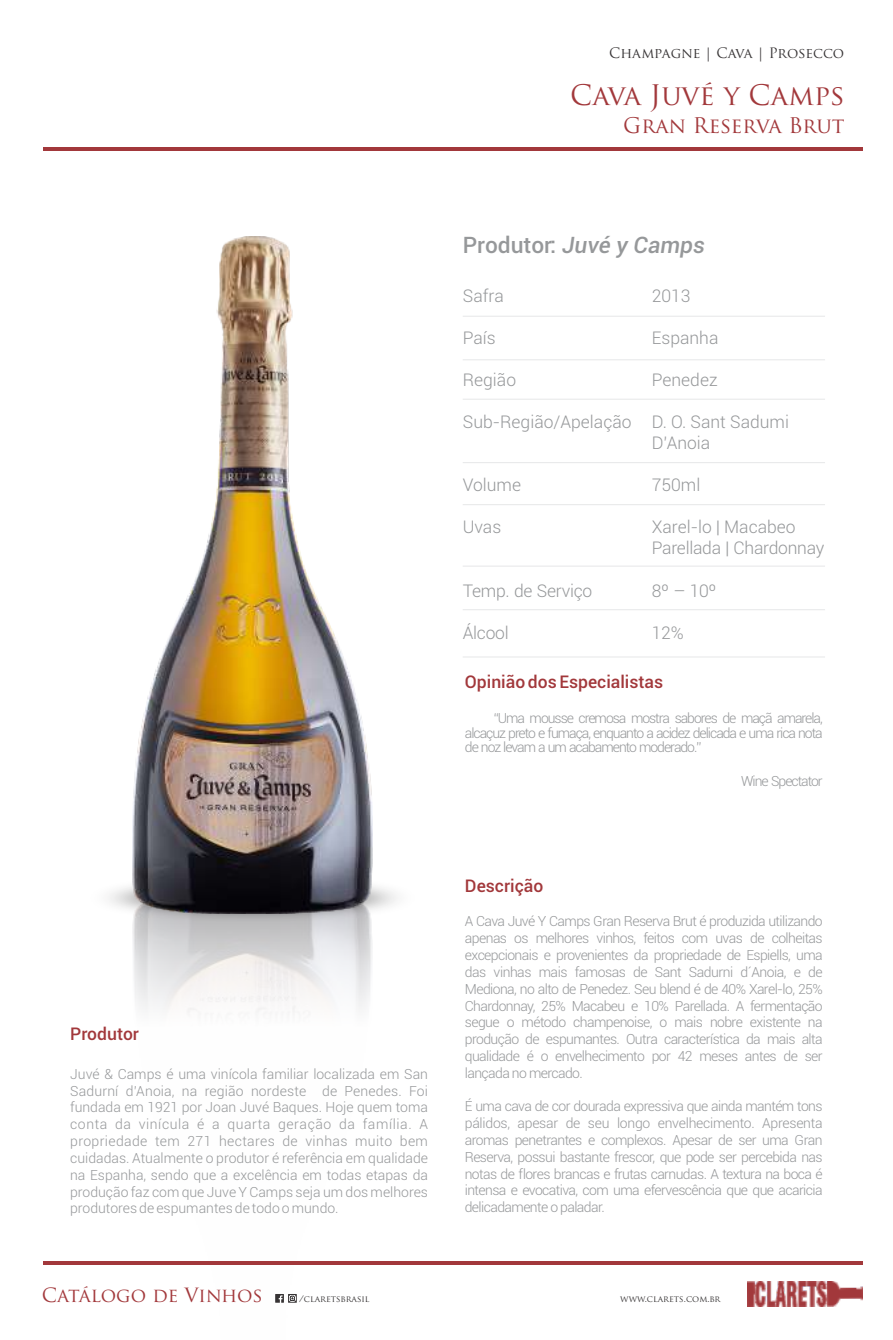
<style>
.page{position:relative;width:893px;height:1340px;background:#fff}
.page>*{position:absolute;margin:0;border:0;box-sizing:border-box;transform-origin:0 0}
.t1{font:27.65px "Trajan Pro";color:#a2383b}
.t2{font:italic 500 22.75px "Roboto";color:#96989a}
.t3{font:21px "Trajan Pro";color:#a2383b}
.t4{font:19.07px "Trajan Pro";letter-spacing:-.01em;color:#a2383b}
.t5{font:300 17.5px/21px "Roboto";color:#96989a}
.t6{font:500 17.5px "Roboto";color:#a2383b}
.t7{font:300 14px/16.8px "Roboto";letter-spacing:-.04em;color:#96989a;text-align:justify}
.t8{font:14px "Trajan Pro";color:#373435}
.t9{font:300 14px "Roboto";letter-spacing:-.075em;color:#96989a}
.t10{font:8.75px "Trajan Pro";color:#373435}
.s1{font-style:normal}
</style>
<div class="page">
<img style="left:133px;top:929px;width:240px;height:374px">
<img style="left:747px;top:1281px;width:115px;height:25px">
<hr style="left:43px;top:1261px;width:819px;height:3px;background:#a2383b">
<svg style="left:275px;top:1293px;width:22px;height:9px"></svg>
<hr style="left:43px;top:147px;width:819px;height:4px;background:#a2383b">
<img style="left:109px;top:866px;width:288px;height:63px">
<hr style="left:463px;top:316px;width:362px;height:1px;background:#e6e7e8">
<hr style="left:463px;top:359px;width:362px;height:1px;background:#e6e7e8">
<hr style="left:463px;top:399px;width:362px;height:1px;background:#e6e7e8">
<hr style="left:463px;top:462px;width:362px;height:1px;background:#e6e7e8">
<hr style="left:463px;top:504px;width:362px;height:1px;background:#e6e7e8">
<hr style="left:463px;top:565px;width:362px;height:1px;background:#e6e7e8">
<hr style="left:463px;top:609px;width:362px;height:1px;background:#e6e7e8">
<hr style="left:463px;top:656px;width:362px;height:1px;background:#e6e7e8">
<img style="left:133px;top:236px;width:240px;height:677px">
<p class="t8" style="left:609px;top:47px;width:236px">Champagne | Cava | Prosecco</p>
<h1 class="t1" style="left:570px;top:84px;width:276px">Cava Juvé y Camps</h1>
<h3 class="t3" style="left:623px;top:117px;width:223px">Gran Reserva Brut</h3>
<h2 class="t2" style="left:463px;top:236px;width:244px"><span class="s1">Produtor:</span> Juvé y Camps</h2>
<p class="t5" style="left:463px;top:287px;width:42px">Safra</p>
<p class="t5" style="left:652px;top:287px;width:40px">2013</p>
<p class="t5" style="left:463px;top:329px;width:34px">País</p>
<p class="t5" style="left:652px;top:329px;width:68px">Espanha</p>
<p class="t5" style="left:463px;top:371px;width:55px">Região</p>
<p class="t5" style="left:652px;top:371px;width:67px">Penedez</p>
<p class="t5" style="left:652px;top:413px;width:139px;text-indent:-189px">Sub-Região/Apelação D. O. Sant Sadumi<br>D’Anoia</p>
<p class="t5" style="left:463px;top:476px;width:60px">Volume</p>
<p class="t5" style="left:652px;top:476px;width:50px">750ml</p>
<p class="t5" style="left:463px;top:518px;width:40px">Uvas</p>
<p class="t5" style="left:652px;top:518px;width:174px">Xarel-lo | Macabeo<br>Parellada | Chardonnay</p>
<p class="t5" style="left:463px;top:581px;width:131px">Temp. de Serviço</p>
<p class="t5" style="left:652px;top:581px;width:66px">8º – 10º</p>
<p class="t5" style="left:463px;top:623px;width:47px">Álcool</p>
<p class="t5" style="left:652px;top:623px;width:33px">12%</p>
<p class="t6" style="left:70px;top:1027px;width:70px">Produtor</p>
<p class="t7" style="left:70px;top:1066px;width:359px">Juvé &amp; Camps é uma vinícola familiar localizada em San Sadurní d’Anoia, na região nordeste de Penedes. Foi fundada em 1921 por Joan Juvé Baques. Hoje quem toma conta da vinícula é a quarta geração da família. A propriedade tem 271 hectares de vinhas muito bem cuidadas. Atualmente o produtor é referência em qualidade na Espanha, sendo que a excelência em todas etapas da produção faz com que Juve Y Camps seja um dos melhores produtores de espumantes de todo o mundo.</p>
<p class="t6" style="left:465px;top:675px;width:200px">Opinião dos Especialistas</p>
<p class="t7" style="left:465px;top:712px;width:359px;line-height:14.7px;text-indent:29px">“Uma mousse cremosa mostra sabores de maçã amarela, alcaçuz preto e fumaça, enquanto a acidez delicada e uma rica nota de noz levam a um acabamento moderado.”</p>
<p class="t9" style="left:741px;top:775px;width:83px">Wine Spectator</p>
<p class="t6" style="left:465px;top:878px;width:80px">Descrição</p>
<p class="t7" style="left:465px;top:914px;width:359px">A Cava Juvé Y Camps Gran Reserva Brut é produzida utilizando apenas os melhores vinhos, feitos com uvas de colheitas excepcionais e provenientes da propriedade de Espiells, uma das vinhas mais famosas de Sant Sadurni d´Anoia, e de Mediona, no alto de Penedez. Seu blend é de 40% Xarel-lo, 25% Chardonnay, 25% Macabeu e 10% Parellada. A fermentação segue o método champenoise, o mais nobre existente na produção de espumantes. Outra característica da mais alta qualidade é o envelhecimento por 42 meses antes de ser lançada no mercado.</p>
<p class="t7" style="left:465px;top:1099px;width:359px">É uma cava de cor dourada expressiva que ainda mantém tons pálidos, apesar de seu longo envelhecimento. Apresenta aromas penetrantes e complexos. Apesar de ser uma Gran Reserva, possui bastante frescor, que pode ser percebida nas notas de flores brancas e frutas carnudas. A textura na boca é intensa e evocativa, com uma efervescência que que acaricia delicadamente o paladar.</p>
<h3 class="t4" style="left:42px;top:1287px;width:222px">Catálogo de Vinhos</h3>
<p class="t10" style="left:299px;top:1294px;width:72px">/claretsbrasil</p>
<p class="t10" style="left:620px;top:1294px;width:102px">www.clarets.com.br</p>
</div>
